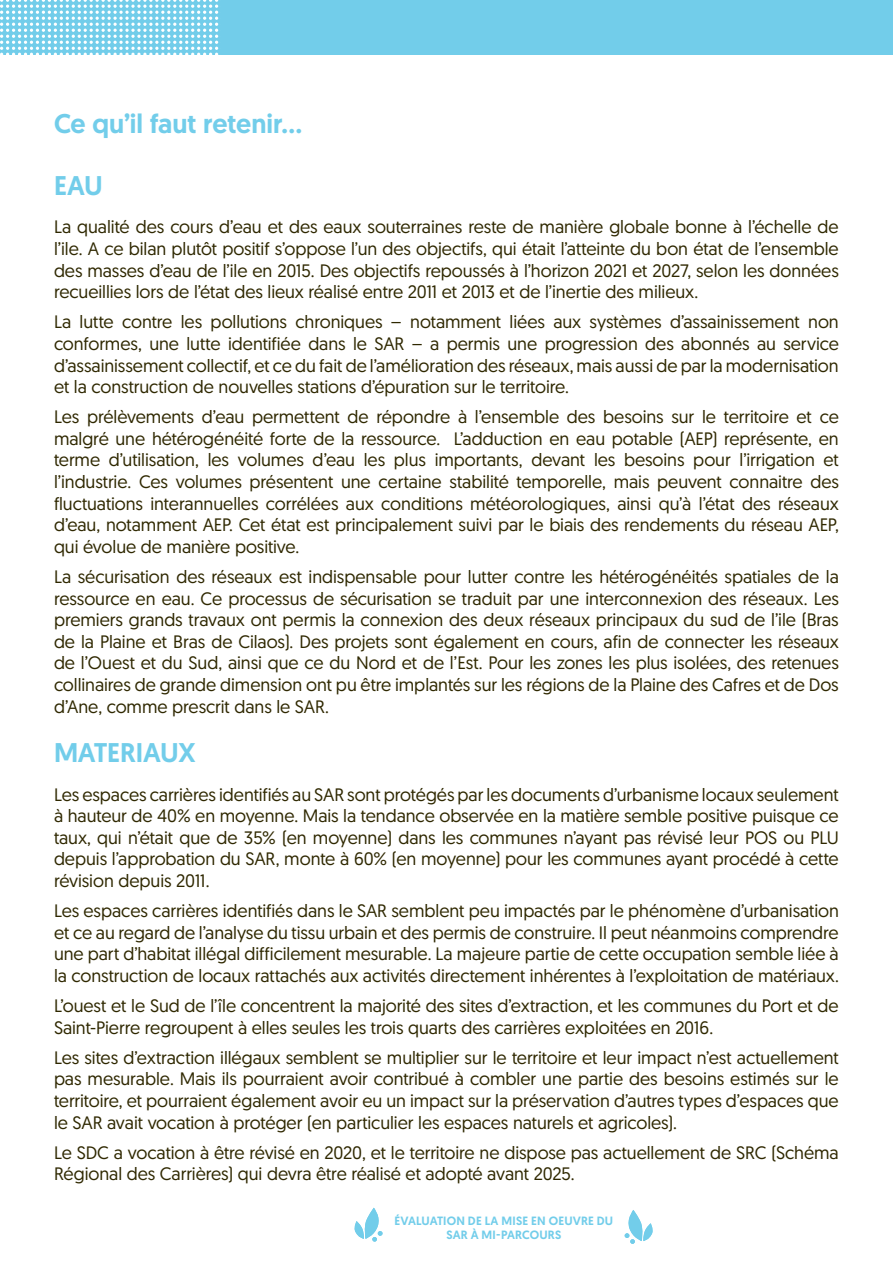
<style>
.page{position:relative;width:893px;height:1263px;background:#fff}
.page>*{position:absolute;margin:0;border:0;box-sizing:border-box;transform-origin:0 0}
.t1{font:500 27px "Geomanist";letter-spacing:-.01em;color:#72cdea}
.t2{font:18px/21.6px "Geomanist";letter-spacing:-.005em;color:#2f2800;text-align:justify}
.t3{font:500 12px/14.4px "Geomanist";letter-spacing:.015em;color:#72cdea}
</style>
<div class="page">
<svg style="left:354px;top:1208px;width:29px;height:33px"></svg>
<svg style="left:625px;top:1210px;width:28px;height:34px"></svg>
<div style="left:0;top:0;width:893px;height:54px;background:#72cdea"></div>
<svg style="left:0;top:0;width:219px;height:54px"></svg>
<h1 class="t1" style="left:54px;top:105px;width:250px">CE QU’IL FAUT RETENIR…</h1>
<h1 class="t1" style="left:54px;top:167px;width:50px">EAU</h1>
<p class="t2" style="left:54px;top:216px;width:786px">La qualité des cours d’eau et des eaux souterraines reste de manière globale bonne à l’échelle de l’ile. A ce bilan plutôt positif s’oppose l’un des objectifs, qui était l’atteinte du bon état de l’ensemble des masses d’eau de l’ile en 2015. Des objectifs repoussés à l’horizon 2021 et 2027, selon les données recueillies lors de l’état des lieux réalisé entre 2011 et 2013 et de l’inertie des milieux.</p>
<p class="t2" style="left:54px;top:311px;width:786px">La lutte contre les pollutions chroniques – notamment liées aux systèmes d’assainissement non conformes, une lutte identifiée dans le SAR – a permis une progression des abonnés au service d’assainissement collectif, et ce du fait de l’amélioration des réseaux, mais aussi de par la modernisation et la construction de nouvelles stations d’épuration sur le territoire.</p>
<p class="t2" style="left:54px;top:406px;width:786px">Les prélèvements d’eau permettent de répondre à l’ensemble des besoins sur le territoire et ce malgré une hétérogénéité forte de la ressource. L’adduction en eau potable (AEP) représente, en terme d’utilisation, les volumes d’eau les plus importants, devant les besoins pour l’irrigation et l’industrie. Ces volumes présentent une certaine stabilité temporelle, mais peuvent connaitre des fluctuations interannuelles corrélées aux conditions météorologiques, ainsi qu’à l’état des réseaux d’eau, notamment AEP. Cet état est principalement suivi par le biais des rendements du réseau AEP, qui évolue de manière positive.</p>
<p class="t2" style="left:54px;top:565px;width:786px">La sécurisation des réseaux est indispensable pour lutter contre les hétérogénéités spatiales de la ressource en eau. Ce processus de sécurisation se traduit par une interconnexion des réseaux. Les premiers grands travaux ont permis la connexion des deux réseaux principaux du sud de l’ile (Bras de la Plaine et Bras de Cilaos). Des projets sont également en cours, afin de connecter les réseaux de l’Ouest et du Sud, ainsi que ce du Nord et de l’Est. Pour les zones les plus isolées, des retenues collinaires de grande dimension ont pu être implantés sur les régions de la Plaine des Cafres et de Dos d’Ane, comme prescrit dans le SAR.</p>
<h1 class="t1" style="left:54px;top:735px;width:143px">MATERIAUX</h1>
<p class="t2" style="left:54px;top:783px;width:786px">Les espaces carrières identifiés au SAR sont protégés par les documents d’urbanisme locaux seulement à hauteur de 40% en moyenne. Mais la tendance observée en la matière semble positive puisque ce taux, qui n’était que de 35% (en moyenne) dans les communes n’ayant pas révisé leur POS ou PLU depuis l’approbation du SAR, monte à 60% (en moyenne) pour les communes ayant procédé à cette révision depuis 2011.</p>
<p class="t2" style="left:54px;top:899px;width:786px">Les espaces carrières identifiés dans le SAR semblent peu impactés par le phénomène d’urbanisation et ce au regard de l’analyse du tissu urbain et des permis de construire. Il peut néanmoins comprendre une part d’habitat illégal difficilement mesurable. La majeure partie de cette occupation semble liée à la construction de locaux rattachés aux activités directement inhérentes à l’exploitation de matériaux.</p>
<p class="t2" style="left:54px;top:994px;width:786px">L’ouest et le Sud de l’île concentrent la majorité des sites d’extraction, et les communes du Port et de<br>Saint-Pierre regroupent à elles seules les trois quarts des carrières exploitées en 2016.</p>
<p class="t2" style="left:54px;top:1046px;width:786px">Les sites d’extraction illégaux semblent se multiplier sur le territoire et leur impact n’est actuellement pas mesurable. Mais ils pourraient avoir contribué à combler une partie des besoins estimés sur le territoire, et pourraient également avoir eu un impact sur la préservation d’autres types d’espaces que le SAR avait vocation à protéger (en particulier les espaces naturels et agricoles).</p>
<p class="t2" style="left:54px;top:1141px;width:786px">Le SDC a vocation à être révisé en 2020, et le territoire ne dispose pas actuellement de SRC (Schéma<br>Régional des Carrières) qui devra être réalisé et adopté avant 2025.</p>
<p class="t3" style="left:394px;top:1213px;width:34px">ÉVALUATI</p>
<p class="t3" style="left:446px;top:1213px;width:167px">ON DE LA MISE EN OEUVRE DU<br>SAR À MI -PARC</p>
<p class="t3" style="left:530px;top:1227px;width:33px">OURS</p>
</div>
